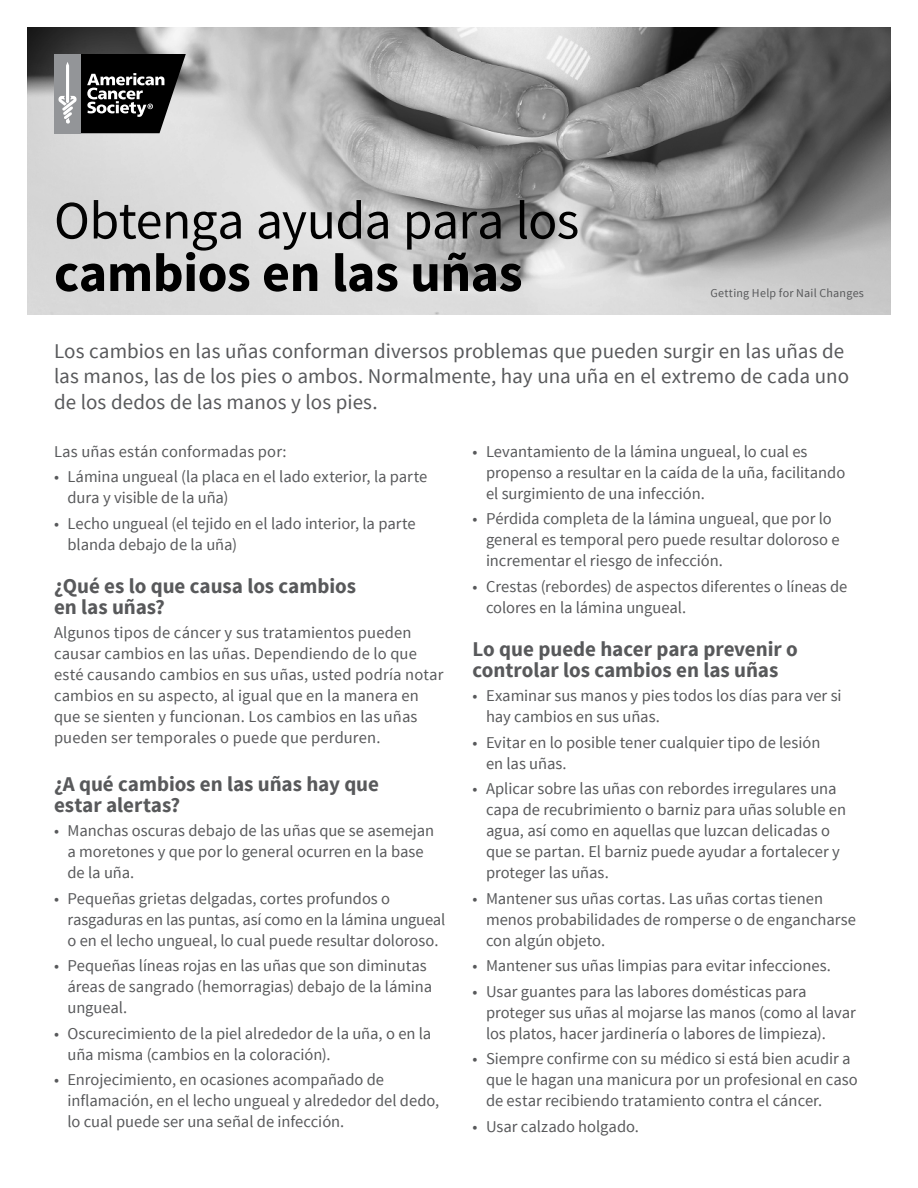
<style>
.page{position:relative;width:918px;height:1188px;background:#fff}
.page>*{position:absolute;margin:0;border:0;box-sizing:border-box;transform-origin:0 0}
.t1{font:54px "Source Sans Pro";letter-spacing:-.015em;color:#000}
.t2{font:700 54px "Source Sans Pro";letter-spacing:-.01em;color:#000}
.t3{font:21px/25.5px "Source Sans Pro";letter-spacing:.005em;color:#58595b}
.t4{font:700 21px/21px "Source Sans Pro";letter-spacing:-.005em;color:#58595b}
.t5{font:16.5px/21px "Source Sans Pro";color:#58595b}
.t6{font:12px "Source Sans Pro";letter-spacing:.02em;color:#58595b}
</style>
<div class="page">
<img style="left:27px;top:27px;width:864px;height:288px">
<div style="left:0;top:0;width:281px;height:238px;background:#fff;opacity:.7"></div>
<div style="left:54px;top:54px;width:26px;height:79px;background:#939598"></div>
<svg style="left:58px;top:54px;width:128px;height:79px"></svg>
<h1 class="t1" style="left:54px;top:187px;width:527px">Obtenga ayuda para los</h1>
<h1 class="t2" style="left:54px;top:238px;width:470px">cambios en las uñas</h1>
<p class="t6" style="left:710px;top:286px;width:155px">Getting Help for Nail Changes</p>
<p class="t3" style="left:54px;top:338px;width:797px">Los cambios en las uñas conforman diversos problemas que pueden surgir en las uñas de las manos, las de los pies o ambos. Normalmente, hay una uña en el extremo de cada uno de los dedos de las manos y los pies.</p>
<p class="t5" style="left:54px;top:441px;width:234px">Las uñas están conformadas por:</p>
<p class="t5" style="left:68px;top:467px;width:361px;text-indent:-14px">• Lámina ungueal (la placa en el lado exterior, la parte dura y visible de la uña)</p>
<p class="t5" style="left:68px;top:513px;width:350px;text-indent:-14px">• Lecho ungueal (el tejido en el lado interior, la parte blanda debajo de la uña)</p>
<p class="t4" style="left:54px;top:577px;width:303px">¿Qué es lo que causa los cambios en las uñas?</p>
<p class="t5" style="left:54px;top:623px;width:391px">Algunos tipos de cáncer y sus tratamientos pueden causar cambios en las uñas. Dependiendo de lo que esté causando cambios en sus uñas, usted podría notar cambios en su aspecto, al igual que en la manera en que se sienten y funcionan. Los cambios en las uñas pueden ser temporales o puede que perduren.</p>
<p class="t4" style="left:54px;top:775px;width:327px">¿A qué cambios en las uñas hay que estar alertas?</p>
<p class="t5" style="left:68px;top:821px;width:368px;text-indent:-14px">• Manchas oscuras debajo de las uñas que se asemejan a moretones y que por lo general ocurren en la base de la uña.</p>
<p class="t5" style="left:68px;top:888px;width:379px;text-indent:-14px">• Pequeñas grietas delgadas, cortes profundos o rasgaduras en las puntas, así como en la lámina ungueal o en el lecho ungueal, lo cual puede resultar doloroso.</p>
<p class="t5" style="left:68px;top:956px;width:366px;text-indent:-14px">• Pequeñas líneas rojas en las uñas que son diminutas áreas de sangrado (hemorragias) debajo de la lámina ungueal.</p>
<p class="t5" style="left:68px;top:1023px;width:365px;text-indent:-14px">• Oscurecimiento de la piel alrededor de la uña, o en la uña misma (cambios en la coloración).</p>
<p class="t5" style="left:68px;top:1070px;width:373px;text-indent:-14px">• Enrojecimiento, en ocasiones acompañado de inflamación, en el lecho ungueal y alrededor del dedo, lo cual puede ser una señal de infección.</p>
<p class="t5" style="left:486px;top:441px;width:361px;text-indent:-14px">• Levantamiento de la lámina ungueal, lo cual es propenso a resultar en la caída de la uña, facilitando el surgimiento de una infección.</p>
<p class="t5" style="left:486px;top:509px;width:355px;text-indent:-14px">• Pérdida completa de la lámina ungueal, que por lo general es temporal pero puede resultar doloroso e incrementar el riesgo de infección.</p>
<p class="t5" style="left:486px;top:576px;width:363px;text-indent:-14px">• Crestas (rebordes) de aspectos diferentes o líneas de colores en la lámina ungueal.</p>
<p class="t4" style="left:472px;top:640px;width:327px">Lo que puede hacer para prevenir o controlar los cambios en las uñas</p>
<p class="t5" style="left:486px;top:686px;width:357px;text-indent:-14px">• Examinar sus manos y pies todos los días para ver si hay cambios en sus uñas.</p>
<p class="t5" style="left:486px;top:732px;width:336px;text-indent:-14px">• Evitar en lo posible tener cualquier tipo de lesión en las uñas.</p>
<p class="t5" style="left:486px;top:779px;width:362px;text-indent:-14px">• Aplicar sobre las uñas con rebordes irregulares una capa de recubrimiento o barniz para uñas soluble en agua, así como en aquellas que luzcan delicadas o que se partan. El barniz puede ayudar a fortalecer y proteger las uñas.</p>
<p class="t5" style="left:486px;top:888px;width:371px;text-indent:-14px">• Mantener sus uñas cortas. Las uñas cortas tienen menos probabilidades de romperse o de engancharse con algún objeto.</p>
<p class="t5" style="left:472px;top:956px;width:360px">• Mantener sus uñas limpias para evitar infecciones.</p>
<p class="t5" style="left:486px;top:981px;width:371px;text-indent:-14px">• Usar guantes para las labores domésticas para proteger sus uñas al mojarse las manos (como al lavar los platos, hacer jardinería o labores de limpieza).</p>
<p class="t5" style="left:486px;top:1049px;width:373px;text-indent:-14px">• Siempre confirme con su médico si está bien acudir a que le hagan una manicura por un profesional en caso de estar recibiendo tratamiento contra el cáncer.</p>
<p class="t5" style="left:472px;top:1116px;width:168px">• Usar calzado holgado.</p>
</div>
